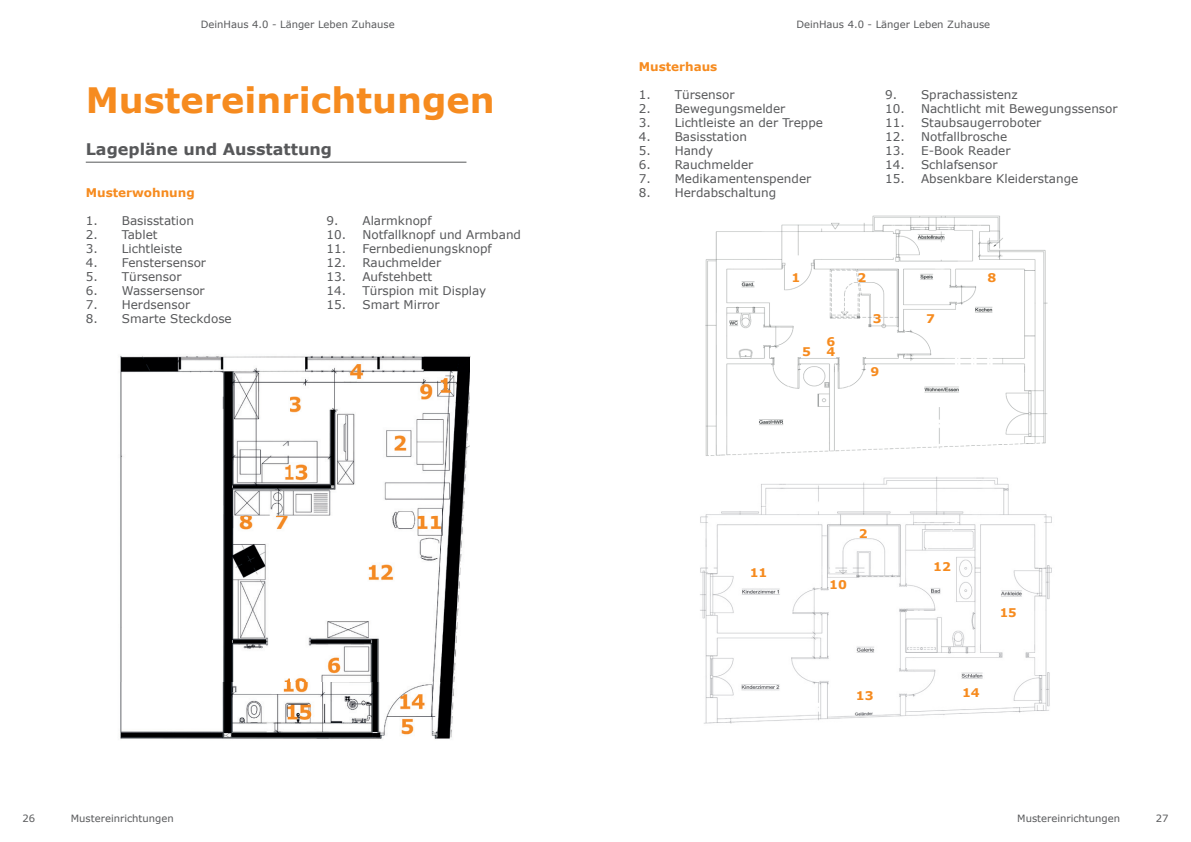
<style>
.page{position:relative;width:1191px;height:842px;background:#fff}
.page>*{position:absolute;margin:0;border:0;box-sizing:border-box;transform-origin:0 0}
.t1{font:700 35px "Verdana";color:#f68b1f}
.t2{font:700 16px "Verdana";color:#57585a}
.t3{font:12px "Verdana";color:#57585a}
.t4{font:700 12px "Verdana";color:#f68b1f}
.t5{font:700 12px "Verdana";color:#f68b1f;scale:1.04 1}
.t6{font:10px "Verdana";color:#57585a}
</style>
<div class="page">
<hr style="left:86px;top:162px;width:380px;height:1px;background:#57585a">
<img style="left:120px;top:355px;width:351px;height:384px">
<img style="left:705px;top:215px;width:343px;height:241px">
<img style="left:700px;top:476px;width:352px;height:248px">
<p class="t6" style="left:201px;top:17px;width:195px">DeinHaus 4.0 - Länger Leben Zuhause</p>
<p class="t6" style="left:796px;top:17px;width:195px">DeinHaus 4.0 - Länger Leben Zuhause</p>
<h1 class="t1" style="left:86px;top:75px;width:410px">Mustereinrichtungen</h1>
<h2 class="t2" style="left:86px;top:138px;width:248px">Lagepläne und Ausstattung</h2>
<p class="t4" style="left:86px;top:184px;width:110px">Musterwohnung</p>
<p class="t3" style="left:86px;top:212px;width:110px">1. Basisstation</p>
<p class="t3" style="left:86px;top:226px;width:73px">2. Tablet</p>
<p class="t3" style="left:86px;top:240px;width:98px">3. Lichtleiste</p>
<p class="t3" style="left:86px;top:254px;width:122px">4. Fenstersensor</p>
<p class="t3" style="left:86px;top:268px;width:97px">5. Türsensor</p>
<p class="t3" style="left:86px;top:282px;width:120px">6. Wassersensor</p>
<p class="t3" style="left:86px;top:296px;width:106px">7. Herdsensor</p>
<p class="t3" style="left:86px;top:310px;width:147px">8. Smarte Steckdose</p>
<p class="t3" style="left:326px;top:212px;width:107px">9. Alarmknopf</p>
<p class="t3" style="left:326px;top:226px;width:196px">10. Notfallknopf und Armband</p>
<p class="t3" style="left:326px;top:240px;width:167px">11. Fernbedienungsknopf</p>
<p class="t3" style="left:326px;top:254px;width:116px">12. Rauchmelder</p>
<p class="t3" style="left:326px;top:268px;width:107px">13. Aufstehbett</p>
<p class="t3" style="left:326px;top:282px;width:161px">14. Türspion mit Display</p>
<p class="t3" style="left:326px;top:296px;width:115px">15. Smart Mirror</p>
<p class="t4" style="left:639px;top:58px;width:80px">Musterhaus</p>
<p class="t3" style="left:639px;top:86px;width:97px">1. Türsensor</p>
<p class="t3" style="left:639px;top:100px;width:148px">2. Bewegungsmelder</p>
<p class="t3" style="left:639px;top:114px;width:186px">3. Lichtleiste an der Treppe</p>
<p class="t3" style="left:639px;top:128px;width:110px">4. Basisstation</p>
<p class="t3" style="left:639px;top:142px;width:76px">5. Handy</p>
<p class="t3" style="left:639px;top:156px;width:116px">6. Rauchmelder</p>
<p class="t3" style="left:639px;top:170px;width:174px">7. Medikamentenspender</p>
<p class="t3" style="left:639px;top:184px;width:139px">8. Herdabschaltung</p>
<p class="t3" style="left:885px;top:86px;width:134px">9. Sprachassistenz</p>
<p class="t3" style="left:885px;top:100px;width:234px">10. Nachtlicht mit Bewegungssensor</p>
<p class="t3" style="left:885px;top:114px;width:158px">11. Staubsaugerroboter</p>
<p class="t3" style="left:885px;top:128px;width:124px">12. Notfallbrosche</p>
<p class="t3" style="left:885px;top:142px;width:127px">13. E-Book Reader</p>
<p class="t3" style="left:885px;top:156px;width:114px">14. Schlafsensor</p>
<p class="t3" style="left:885px;top:170px;width:195px">15. Absenkbare Kleiderstange</p>
<p class="t5" style="left:791px;top:269px;width:10px">1</p>
<p class="t5" style="left:857px;top:269px;width:10px">2</p>
<p class="t5" style="left:826px;top:333px;width:10px">6</p>
<p class="t5" style="left:802px;top:343px;width:10px">5</p>
<p class="t5" style="left:826px;top:343px;width:10px">4</p>
<p class="t5" style="left:873px;top:310px;width:10px">3</p>
<p class="t5" style="left:926px;top:310px;width:10px">7</p>
<p class="t5" style="left:987px;top:269px;width:10px">8</p>
<p class="t5" style="left:870px;top:363px;width:10px">9</p>
<p class="t5" style="left:749px;top:564px;width:19px">11</p>
<p class="t5" style="left:858px;top:525px;width:10px">2</p>
<p class="t5" style="left:829px;top:576px;width:19px">10</p>
<p class="t5" style="left:933px;top:558px;width:19px">12</p>
<p class="t4" style="left:999px;top:604px;width:19px">15</p>
<p class="t5" style="left:856px;top:687px;width:19px">13</p>
<p class="t5" style="left:962px;top:684px;width:19px">14</p>
<p class="t6" style="left:22px;top:811px;width:14px">26</p>
<p class="t6" style="left:71px;top:811px;width:104px">Mustereinrichtungen</p>
<p class="t6" style="left:1017px;top:811px;width:104px">Mustereinrichtungen</p>
<p class="t6" style="left:1155px;top:811px;width:14px">27</p>
</div>
